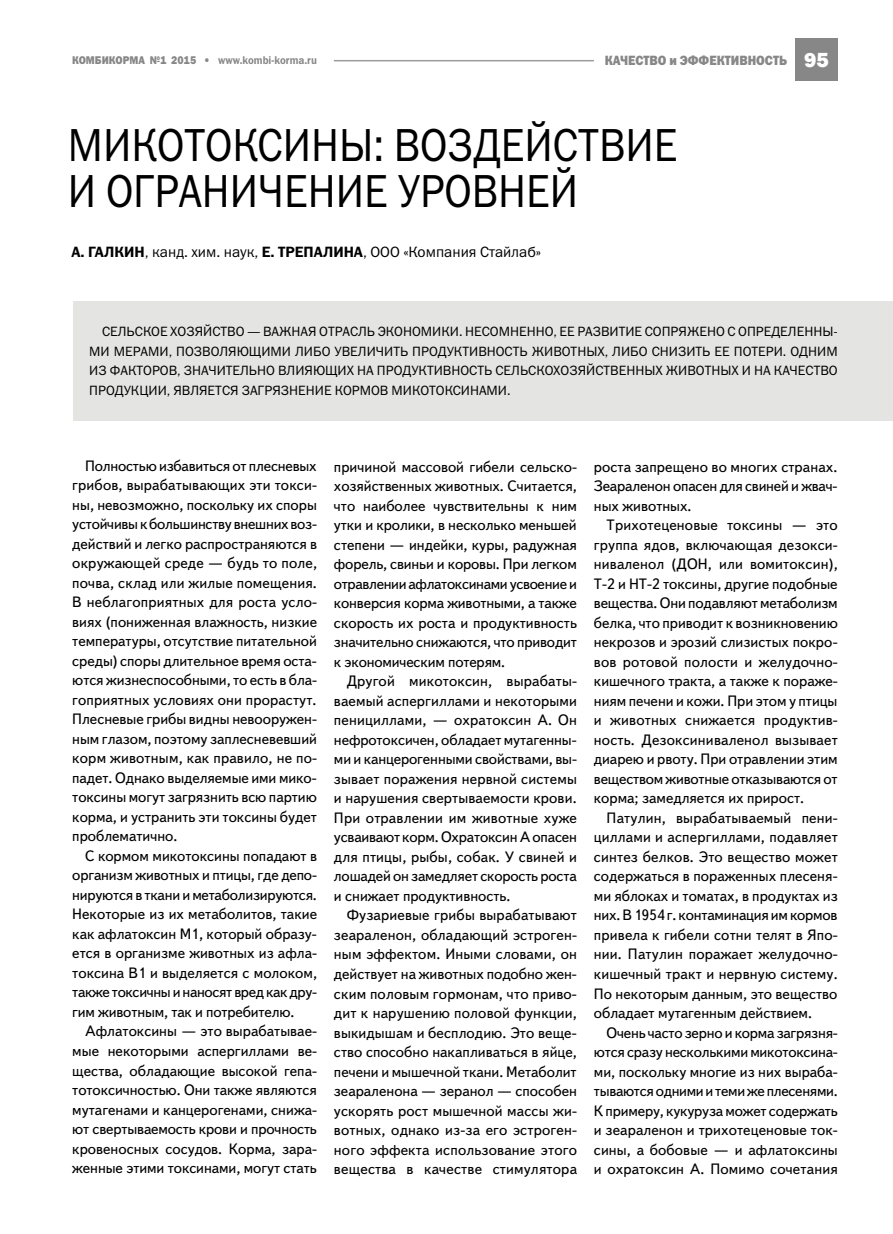
<style>
.page{position:relative;width:893px;height:1234px;background:#fff}
.page>*{position:absolute;margin:0;border:0;box-sizing:border-box;transform-origin:0 0}
.t1{font:46.5px/46.5px "Franklin Gothic Book C";color:#000;scale:.9 1}
.t2{font:15px/19.5px "Text Book C";color:#000;text-align:justify}
.t3{font:15px "Franklin Gothic Book C";color:#000}
.t4{font:13.5px "Franklin Gothic Book C";color:#000}
.t5{font:13.5px "Franklin Gothic Heavy C";color:#878787;scale:.9 1}
.t6{font:11.25px "Franklin Gothic Demi C";color:#878787;scale:.9 1}
.t7{font:11.25px "Franklin Gothic Heavy C";color:#878787;scale:.9 1}
.s1{font-family:"Franklin Gothic Heavy C"}
.s2{font-family:"Franklin Gothic";font-weight:800;font-size:21px;color:#fff}
.s3{font-family:"Franklin Gothic Demi C"}
</style>
<div class="page">
<div style="left:795px;top:38px;width:43px;height:43px;background:#878787"></div>
<hr style="left:334px;top:60px;width:260px;height:1px;background:#9d9c9c">
<div style="left:73px;top:301px;width:820px;height:120px;background:#e4e4e3"></div>
<p class="t7" style="left:72px;top:54px;width:42px">КОМБИКО</p>
<p class="t6" style="left:123px;top:54px;width:217px"><span class="s1">РМА №1 2015 •</span> www.kombi-korma.ru</p>
<p class="t5" style="left:605px;top:53px;width:250px">качество и эффективность <span class="s2">95</span></p>
<h1 class="t1" style="left:68px;top:121px;width:679px">МИКОТОКСИНЫ: ВОЗДЕЙСТВИЕ<br>И ОГРАНИЧЕНИЕ УРОВНЕЙ</h1>
<p class="t3" style="left:71px;top:243px;width:471px"><span class="s3">А. ГАЛКИН</span>, канд. хим. наук, <span class="s3">Е. ТРЕПАЛИНА</span>, ООО «Компания Стайлаб»</p>
<p class="t4" style="left:102px;top:324px;width:42px">Сельское</p>
<p class="t4" style="left:170px;top:324px;width:42px">хозяйство</p>
<p class="t4" style="left:247px;top:324px;width:81px">— важная отрас</p>
<p class="t4" style="left:358px;top:324px;width:38px">ль экономики</p>
<p class="t4" style="left:459px;top:324px;width:25px">. Несомненно</p>
<p class="t4" style="left:554px;top:324px;width:33px">, ее развитие</p>
<p class="t4" style="left:645px;top:324px;width:64px">сопряжено</p>
<p class="t4" style="left:727px;top:324px;width:38px">с опреде</p>
<p class="t4" style="left:788px;top:324px;width:19px">ленны</p>
<p class="t4" style="left:833px;top:324px;width:6px">-</p>
<p class="t4" style="left:89px;top:343px;width:35px">ми мерами</p>
<p class="t4" style="left:169px;top:343px;width:26px">, позво</p>
<p class="t4" style="left:219px;top:343px;width:52px">ляющими</p>
<p class="t4" style="left:295px;top:343px;width:81px">либо увеличит</p>
<p class="t4" style="left:400px;top:343px;width:31px">ь продуктивност</p>
<p class="t4" style="left:519px;top:343px;width:35px">ь животны</p>
<p class="t4" style="left:597px;top:343px;width:64px">х, либо снизит</p>
<p class="t4" style="left:702px;top:343px;width:50px">ь ее потери</p>
<p class="t4" style="left:783px;top:343px;width:27px">. Одним</p>
<p class="t4" style="left:89px;top:363px;width:41px">из факторов</p>
<p class="t4" style="left:177px;top:363px;width:16px">, значите</p>
<p class="t4" style="left:240px;top:363px;width:155px">льно влияющих на продуктивност</p>
<p class="t4" style="left:484px;top:363px;width:54px">ь сельско</p>
<p class="t4" style="left:553px;top:363px;width:43px">хозяйственны</p>
<p class="t4" style="left:655px;top:363px;width:33px">х животны</p>
<p class="t4" style="left:731px;top:363px;width:52px">х ина качество</p>
<p class="t4" style="left:89px;top:382px;width:18px">продук</p>
<p class="t4" style="left:139px;top:382px;width:111px">ции , является загр</p>
<p class="t4" style="left:272px;top:382px;width:18px">язнение</p>
<p class="t4" style="left:335px;top:382px;width:10px">кормов</p>
<p class="t4" style="left:392px;top:382px;width:10px">микотоксинами</p>
<p class="t4" style="left:507px;top:382px;width:5px">.</p>
<p class="t2" style="left:72px;top:456px;width:246px;text-indent:13px">Полностью избавиться от плесневых грибов, вырабатывающих эти токси&shy;ны, невозможно, поскольку их споры устойчивы к большинству внешних воз&shy;действий и легко распространяются в окружающей среде — будь то поле, почва, склад или жилые помещения.<br>В неблагоприятных для роста усло&shy;виях (пониженная влажность, низкие температуры, отсутствие питательной среды) споры длительное время оста&shy;ются жизнеспособными, то есть в бла&shy;гоприятных условиях они прорастут.<br>Плесневые грибы видны невооружен&shy;ным глазом, поэтому заплесневевший корм животным, как правило, не по&shy;падет. Однако выделяемые ими мико&shy;токсины могут загрязнить всю партию корма, и устранить эти токсины будет проблематично.</p>
<p class="t2" style="left:72px;top:846px;width:246px;text-indent:13px">С кормом микотоксины попадают в организм животных и птицы, где депо&shy;нируются в ткани и метаболизируются.<br>Некоторые из их метаболитов, такие как афлатоксин М1, который образу&shy;ется в организме животных из афла&shy;токсина B1 и выделяется с молоком, также токсичны и наносят вред как дру&shy;гим животным, так и потребителю.</p>
<p class="t2" style="left:72px;top:1021px;width:246px;text-indent:13px">Афлатоксины — это вырабатывае&shy;мые некоторыми аспергиллами ве&shy;щества, обладающие высокой гепа&shy;тотоксичностью. Они также являются мутагенами и канцерогенами, снижа&shy;ют свертываемость крови и прочность кровеносных сосудов. Корма, зара&shy;женные этими токсинами, могут стать</p>
<p class="t2" style="left:334px;top:457px;width:245px">причиной массовой гибели сельско&shy;хозяйственных животных. Считается, что наиболее чувствительны к ним утки и кролики, в несколько меньшей степени — индейки, куры, радужная форель, свиньи и коровы. При легком отравлении афлатоксинами усвоение и конверсия корма животными, а также скорость их роста и продуктивность значительно снижаются, что приводит к экономическим потерям.</p>
<p class="t2" style="left:334px;top:671px;width:245px;text-indent:13px">Другой микотоксин, вырабаты&shy;ваемый аспергиллами и некоторыми пенициллами, — охратоксин А. Он нефротоксичен, обладает мутагенны&shy;ми и канцерогенными свойствами, вы&shy;зывает поражения нервной системы и нарушения свертываемости крови.<br>При отравлении им животные хуже усваивают корм. Охратоксин А опасен для птицы, рыбы, собак. У свиней и лошадей он замедляет скорость роста и снижает продуктивность.</p>
<p class="t2" style="left:334px;top:905px;width:245px;text-indent:13px">Фузариевые грибы вырабатывают зеараленон, обладающий эстроген&shy;ным эффектом. Иными словами, он действует на животных подобно жен&shy;ским половым гормонам, что приво&shy;дит к нарушению половой функции, выкидышам и бесплодию. Это веще&shy;ство способно накапливаться в яйце, печени и мышечной ткани. Метаболит зеараленона — зеранол — способен ускорять рост мышечной массы жи&shy;вотных, однако из-за его эстроген&shy;ного эффекта использование этого вещества в качестве стимулятора</p>
<p class="t2" style="left:594px;top:457px;width:245px">роста запрещено во многих странах.<br>Зеараленон опасен для свиней и жвач&shy;ных животных.</p>
<p class="t2" style="left:594px;top:515px;width:245px;text-indent:13px">Трихотеценовые токсины — это группа ядов, включающая дезокси&shy;ниваленол (ДОН, или вомитоксин), T-2 и HT-2 токсины, другие подобные вещества. Они подавляют метаболизм белка, что приводит к возникновению некрозов и эрозий слизистых покро&shy;вов ротовой полости и желудочно&shy;кишечного тракта, а также к пораже&shy;ниям печени и кожи. При этом у птицы и животных снижается продуктив&shy;ность. Дезоксиниваленол вызывает диарею и рвоту. При отравлении этим веществом животные отказываются от корма; замедляется их прирост.</p>
<p class="t2" style="left:594px;top:808px;width:245px;text-indent:13px">Патулин, вырабатываемый пени&shy;циллами и аспергиллами, подавляет синтез белков. Это вещество может содержаться в пораженных плесеня&shy;ми яблоках и томатах, в продуктах из них. В 1954 г. контаминация им кормов привела к гибели сотни телят в Япо&shy;нии. Патулин поражает желудочно&shy;кишечный тракт и нервную систему.<br>По некоторым данным, это вещество обладает мутагенным действием.</p>
<p class="t2" style="left:594px;top:1022px;width:245px;text-indent:13px">Очень часто зерно и корма загрязня&shy;ются сразу несколькими микотоксина&shy;ми, поскольку многие из них выраба&shy;тываются одними и теми же плесенями.<br>К примеру, кукуруза может содержать и зеараленон и трихотеценовые ток&shy;сины, а бобовые — и афлатоксины и охратоксин А. Помимо сочетания</p>
</div>
